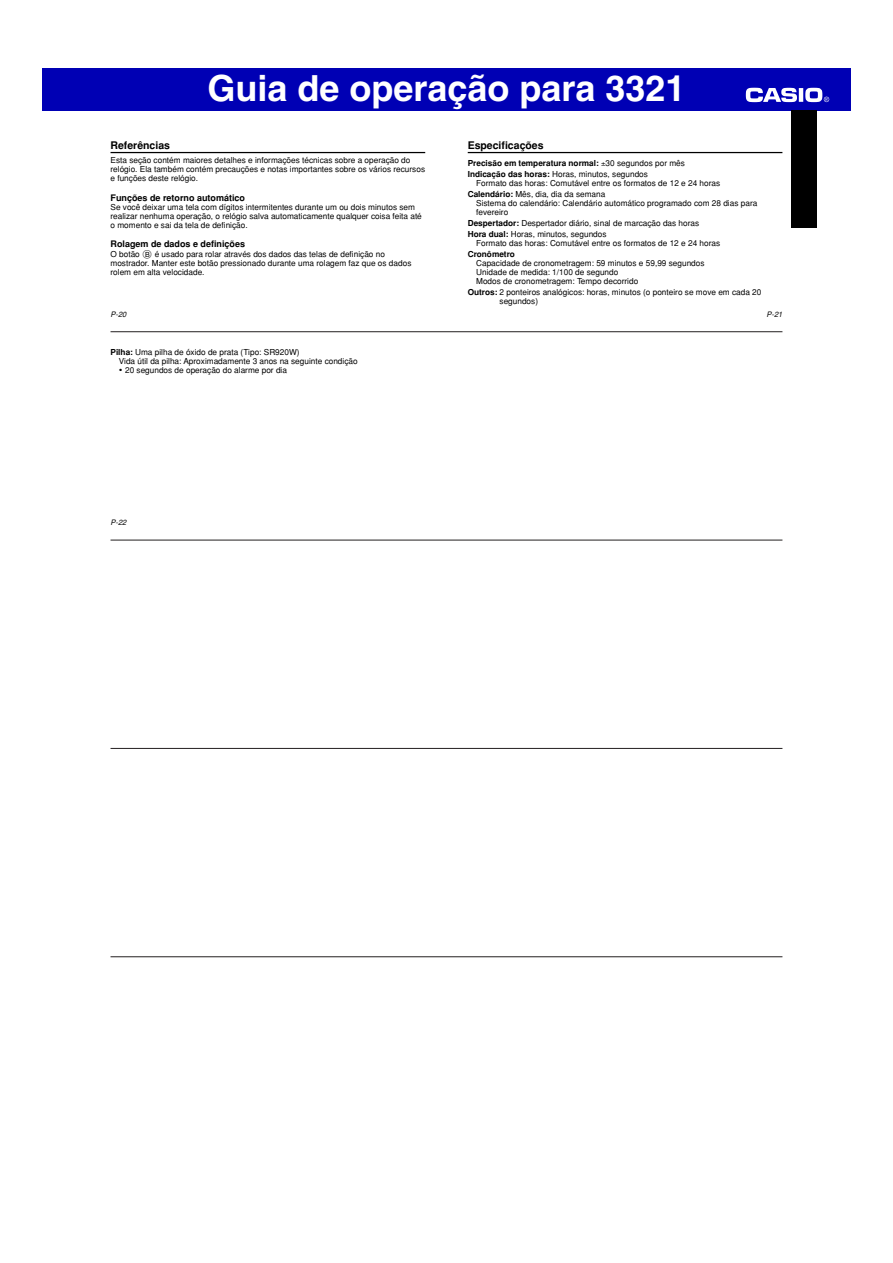
<style>
.page{position:relative;width:893px;height:1263px;background:#fff}
.page>*{position:absolute;margin:0;border:0;box-sizing:border-box;transform-origin:0 0}
.t1{font:700 36px "Helvetica";color:#fff}
.t2{font:700 10.5px "Helvetica";color:#000}
.t3{font:700 9px "Helvetica";color:#000}
.t4{font:8.25px/9px "Helvetica";color:#000}
.t5{font:700 8.25px/10.9px "Helvetica";color:#000}
.t6{font:italic 7.5px "Helvetica";color:#000}
.s1{font-family:"Mdn Alp Nor"}
.s2{font-weight:700}
.s3{font-weight:400}
</style>
<div class="page">
<div style="left:42px;top:68px;width:808px;height:43px;background:#0000b4"></div>
<hr style="left:799px;top:88px;width:4px;height:14px;background:#fff">
<svg style="left:746px;top:88px;width:51px;height:14px"></svg>
<svg style="left:805px;top:88px;width:24px;height:14px"></svg>
<hr style="left:111px;top:331px;width:671px;height:1px;background:#231f20">
<hr style="left:111px;top:540px;width:671px;height:1px;background:#231f20">
<hr style="left:111px;top:748px;width:671px;height:1px;background:#231f20">
<hr style="left:111px;top:957px;width:671px;height:1px;background:#231f20">
<hr style="left:468px;top:152px;width:314px;height:1px;background:#000">
<div style="left:791px;top:111px;width:25px;height:117px;background:#000"></div>
<hr style="left:111px;top:152px;width:314px;height:1px;background:#000">
<h1 class="t1" style="left:207px;top:75px;width:480px">Guia de operação para 3321</h1>
<p class="t2" style="left:111px;top:142px;width:61px">Referências</p>
<p class="t4" style="left:111px;top:157px;width:316px">Esta seção contém maiores detalhes e informações técnicas sobre a operação do relógio. Ela também contém precauções e notas importantes sobre os vários recursos e funções deste relógio.</p>
<p class="t3" style="left:111px;top:194px;width:136px">Funções de retorno automático</p>
<p class="t4" style="left:111px;top:204px;width:313px">Se você deixar uma tela com dígitos intermitentes durante um ou dois minutos sem realizar nenhuma operação, o relógio salva automaticamente qualquer coisa feita até o momento e sai da tela de definição.</p>
<p class="t3" style="left:111px;top:241px;width:136px">Rolagem de dados e definições</p>
<p class="t4" style="left:111px;top:250px;width:302px">O botão <span class="s1">B</span> é usado para rolar através dos dados das telas de definição no mostrador. Manter este botão pressionado durante uma rolagem faz que os dados rolem em alta velocidade.</p>
<p class="t6" style="left:111px;top:311px;width:19px">P-20</p>
<p class="t4" style="left:119px;top:348px;width:240px;text-indent:-8px"><span class="s2">Pilha:</span> Uma pilha de óxido de prata (Tipo: SR920W)<br>Vida útil da pilha: Aproximadamente 3 anos na seguinte condição</p>
<p class="t4" style="left:119px;top:366px;width:169px">• 20 segundos de operação do alarme por dia</p>
<p class="t2" style="left:468px;top:142px;width:77px">Especificações</p>
<p class="t5" style="left:468px;top:158px;width:219px">Precisão em temperatura normal: <span class="s3">30 segundos por mês<br></span>Indicação das horas: <span class="s3">Horas, minutos, segundos</span></p>
<p class="t4" style="left:468px;top:178px;width:254px;line-height:11.1px;text-indent:8px">Formato das horas: Comutável entre os formatos de 12 e 24 horas<br><span class="s2">Calendário:</span> Mês, dia, dia da semana</p>
<p class="t4" style="left:476px;top:199px;width:283px">Sistema do calendário: Calendário automático programado com 28 dias para fevereiro</p>
<p class="t4" style="left:468px;top:218px;width:233px;line-height:10.9px"><span class="s2">Despertador:</span> Despertador diário, sinal de marcação das horas<br><span class="s2">Hora dual:</span> Horas, minutos, segundos</p>
<p class="t4" style="left:476px;top:239px;width:245px">Formato das horas: Comutável entre os formatos de 12 e 24 horas</p>
<p class="t5" style="left:468px;top:249px;width:49px">Cronômetro</p>
<p class="t4" style="left:476px;top:259px;width:230px">Capacidade de cronometragem: 59 minutos e 59,99 segundos<br>Unidade de medida: 1/100 de segundo<br>Modos de cronometragem: Tempo decorrido</p>
<p class="t4" style="left:500px;top:289px;width:263px;text-indent:-32px"><span class="s2">Outros:</span> 2 ponteiros analógicos: horas, minutos (o ponteiro se move em cada 20 segundos)</p>
<p class="t6" style="left:766px;top:311px;width:19px">P-21</p>
<p class="t6" style="left:111px;top:520px;width:19px">P-22</p>
</div>
